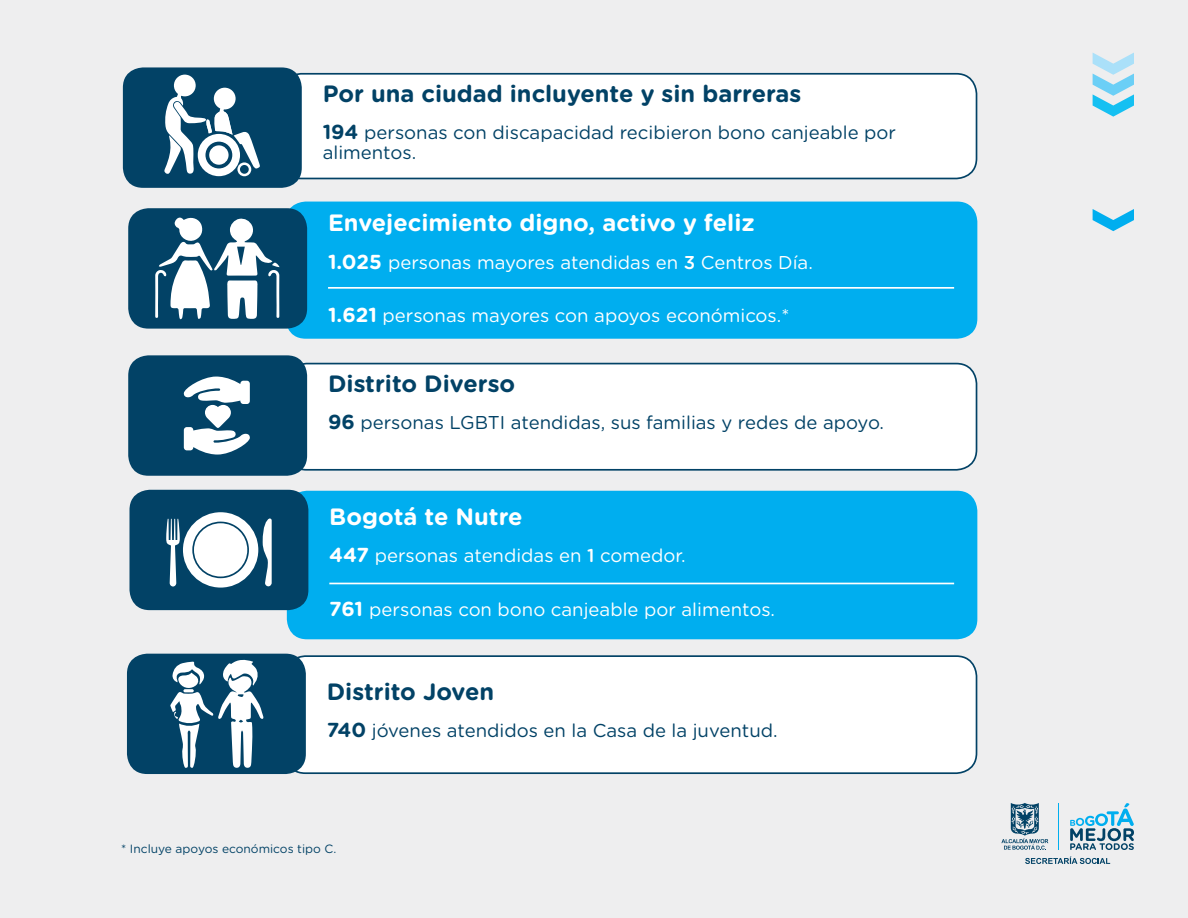
<style>
.page{position:relative;width:1188px;height:918px;background:#eeeeef}
.page>*{position:absolute;margin:0;border:0;box-sizing:border-box;transform-origin:0 0}
.t1{font:700 23.7px "Gotham Rounded";color:#024266}
.t2{font:700 23.7px "Gotham Rounded";color:#fff}
.t3{font:18.6px "Gotham Rounded";color:#fff}
.t4{font:18.6px/20.2px "Gotham Rounded";color:#024266}
.t5{font:12px "Gotham Rounded";color:#024266}
.s1{font-weight:700;font-size:20.25px}
.s2{font-weight:500}
</style>
<div class="page">
<hr style="left:1059px;top:803px;width:1px;height:47px;background:#00aeef">
<svg style="left:1070px;top:803px;width:64px;height:47px"></svg>
<svg style="left:1001px;top:803px;width:47px;height:47px"></svg>
<svg style="left:1025px;top:857px;width:85px;height:7px"></svg>
<svg style="left:1093px;top:53px;width:41px;height:64px"></svg>
<svg style="left:1093px;top:209px;width:41px;height:22px"></svg>
<div style="left:286px;top:202px;width:691px;height:137px;background:#00aeef;border-radius:20px"></div>
<div style="left:128px;top:208px;width:179px;height:121px;background:#024266;border-radius:20px"></div>
<hr style="left:328px;top:287px;width:626px;height:2px;background:#fff">
<div style="left:281px;top:74px;width:696px;height:104px;background:#fff;border-radius:20px"></div>
<div style="left:280px;top:73px;width:697px;height:106px;border:2px solid #024266;border-radius:20px"></div>
<div style="left:123px;top:67px;width:179px;height:121px;background:#024266;border-radius:20px"></div>
<svg style="left:164px;top:93px;width:96px;height:83px"></svg>
<div style="left:174px;top:75px;width:22px;height:21px;background:#fff;border-radius:50%"></div>
<div style="left:214px;top:88px;width:22px;height:21px;background:#fff;border-radius:50%"></div>
<svg style="left:155px;top:217px;width:125px;height:103px"></svg>
<div style="left:286px;top:364px;width:691px;height:106px;background:#fff;border-radius:20px"></div>
<div style="left:286px;top:363px;width:691px;height:108px;border:2px solid #024266;border-radius:20px"></div>
<div style="left:128px;top:355px;width:179px;height:121px;background:#024266;border-radius:20px"></div>
<svg style="left:183px;top:376px;width:67px;height:79px"></svg>
<div style="left:287px;top:491px;width:690px;height:148px;background:#00aeef;border-radius:20px"></div>
<div style="left:130px;top:490px;width:178px;height:120px;background:#024266;border-radius:20px"></div>
<hr style="left:329px;top:583px;width:625px;height:1px;background:#fff">
<svg style="left:166px;top:512px;width:106px;height:76px"></svg>
<div style="left:285px;top:656px;width:692px;height:117px;background:#fff;border-radius:20px"></div>
<div style="left:284px;top:655px;width:693px;height:119px;border:2px solid #024266;border-radius:20px"></div>
<div style="left:127px;top:654px;width:179px;height:120px;background:#024266;border-radius:20px"></div>
<svg style="left:170px;top:659px;width:94px;height:109px"></svg>
<p class="t1" style="left:323px;top:76px;width:480px">Por una ciudad incluyente y sin barreras</p>
<p class="t4" style="left:323px;top:122px;width:575px"><span class="s1">194</span> personas con discapacidad recibieron bono canjeable por alimentos.</p>
<p class="t2" style="left:328px;top:206px;width:428px">Envejecimiento digno, activo y feliz</p>
<p class="t3" style="left:328px;top:249px;width:486px"><span class="s1">1.025</span> personas mayores atendidas en <span class="s2">3</span> Centros Día.</p>
<p class="t3" style="left:328px;top:303px;width:463px"><span class="s1">1.621</span> personas mayores con apoyos económicos.*</p>
<p class="t1" style="left:328px;top:366px;width:189px">Distrito Diverso</p>
<p class="t4" style="left:328px;top:411px;width:558px"><span class="s1">96</span> personas LGBTI atendidas, sus familias y redes de apoyo.</p>
<p class="t2" style="left:329px;top:499px;width:195px">Bogotá te Nutre</p>
<p class="t3" style="left:329px;top:543px;width:358px"><span class="s1">447</span> personas atendidas en <span class="s2">1</span> comedor.</p>
<p class="t3" style="left:329px;top:597px;width:447px"><span class="s1">761</span> personas con bono canjeable por alimentos.</p>
<p class="t1" style="left:327px;top:674px;width:169px">Distrito Joven</p>
<p class="t4" style="left:327px;top:719px;width:452px"><span class="s1">740</span> jóvenes atendidos en la Casa de la juventud.</p>
<p class="t5" style="left:121px;top:841px;width:217px">* Incluye apoyos económicos tipo C.</p>
</div>
